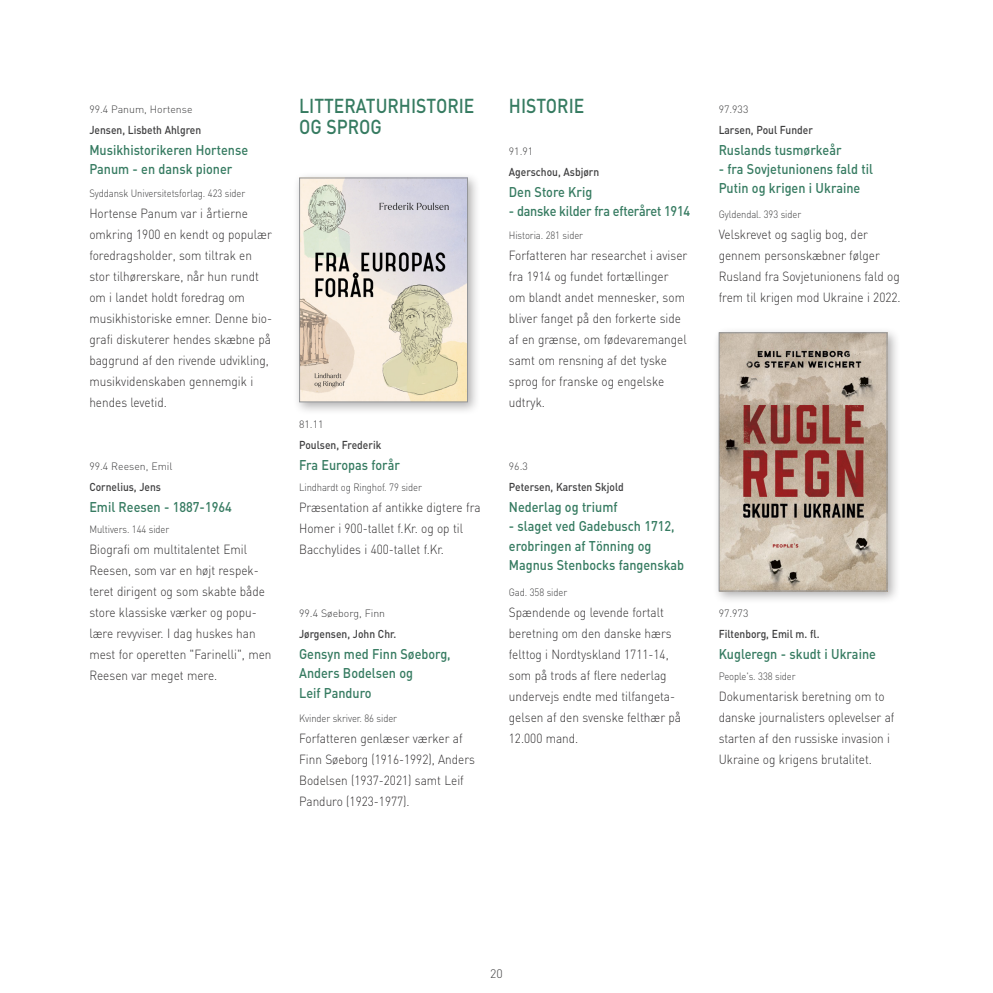
<style>
.page{position:relative;width:993px;height:993px;background:#fff}
.page>*{position:absolute;margin:0;border:0;box-sizing:border-box;transform-origin:0 0}
.Kategori{font:500 19.95px/21px "DIN";color:#367b61;scale:.88 1}
.TITEL{font:500 14px/19.2px "DIN";color:#367b61;scale:.9 1}
.TITEL-2{font:500 14px "DIN";letter-spacing:-.02em;color:#367b61;scale:.9 1}
.NOTE{font:300 13.12px/21px "DIN";color:#312f30;scale:.9 1}
.t1{font:300 12.25px "DIN";color:#3e3e3f}
.FORF{font:500 11.38px "DIN";color:#3e3e3f;scale:.9 1}
.FORLAG{font:300 10.5px "DIN";letter-spacing:-.01em;color:#3e3e3f;scale:.9 1}
.DK5{font:300 10.5px "DIN";color:#3e3e3f}
</style>
<div class="page">
<div style="left:293px;top:171px;width:188px;height:244px;background:#231f20;opacity:.35"></div>
<img style="left:301px;top:179px;width:165px;height:221px">
<div style="left:299px;top:177px;width:169px;height:225px;border:1px solid #939598"></div>
<div style="left:712px;top:326px;width:188px;height:278px;background:#231f20;opacity:.35"></div>
<img style="left:720px;top:334px;width:165px;height:255px">
<div style="left:718px;top:332px;width:169px;height:259px;border:1px solid #939598"></div>
<p class="DK5" style="left:89px;top:102px;width:105px">99.4 Panum, Hortense</p>
<p class="FORF" style="left:89px;top:122px;width:126px">Jensen, Lisbeth Ahlgren</p>
<p class="TITEL" style="left:89px;top:139px;width:178px">Musikhistorikeren Hortense<br>Panum - en dansk pioner</p>
<p class="FORLAG" style="left:89px;top:186px;width:175px">Syddansk Universitetsforlag. 423 sider</p>
<p class="NOTE" style="left:89px;top:202px;width:204px">Hortense Panum var i årtierne omkring 1900 en kendt og populær foredragsholder, som tiltrak en stor tilhørerskare, når hun rundt om i landet holdt foredrag om musikhistoriske emner. Denne bio&shy;grafi diskuterer hendes skæbne på baggrund af den rivende udvikling, musikvidenskaben gennemgik i hendes levetid.</p>
<p class="DK5" style="left:89px;top:459px;width:85px">99.4 Reesen, Emil</p>
<p class="FORF" style="left:89px;top:479px;width:81px">Cornelius, Jens</p>
<p class="TITEL" style="left:89px;top:496px;width:160px">Emil Reesen - 1887-1964</p>
<p class="FORLAG" style="left:89px;top:522px;width:90px">Multivers. 144 sider</p>
<p class="NOTE" style="left:89px;top:538px;width:204px">Biografi om multitalentet Emil<br>Reesen, som var en højt respek&shy;teret dirigent og som skabte både store klassiske værker og popu&shy;lære revyviser. I dag huskes han mest for operetten "Farinelli", men<br>Reesen var meget mere.</p>
<h1 class="Kategori" style="left:299px;top:94px;width:201px">LITTERATURHISTORIE<br>OG SPROG</h1>
<p class="DK5" style="left:299px;top:417px;width:26px">81.11</p>
<p class="FORF" style="left:299px;top:437px;width:93px">Poulsen, Frederik</p>
<p class="TITEL" style="left:299px;top:454px;width:113px">Fra Europas forår</p>
<p class="FORLAG" style="left:299px;top:480px;width:138px">Lindhardt og Ringhof. 79 sider</p>
<p class="NOTE" style="left:299px;top:496px;width:203px">Præsentation af antikke digtere fra<br>Homer i 900-tallet f.Kr. og op til<br>Bacchylides i 400-tallet f.Kr.</p>
<p class="DK5" style="left:299px;top:606px;width:87px">99.4 Søeborg, Finn</p>
<p class="FORF" style="left:299px;top:626px;width:109px">Jørgensen, John Chr.</p>
<p class="TITEL" style="left:299px;top:643px;width:170px">Gensyn med Finn Søeborg,<br>Anders Bodelsen og<br>Leif Panduro</p>
<p class="FORLAG" style="left:299px;top:711px;width:110px">Kvinder skriver. 86 sider</p>
<p class="NOTE" style="left:299px;top:727px;width:197px">Forfatteren genlæser værker af<br>Finn Søeborg (1916-1992), Anders<br>Bodelsen (1937-2021) samt Leif<br>Panduro (1923-1977).</p>
<h1 class="Kategori" style="left:508px;top:94px;width:87px">HISTORIE</h1>
<p class="DK5" style="left:508px;top:144px;width:26px">91.91</p>
<p class="FORF" style="left:508px;top:164px;width:102px">Agerschou, Asbjørn</p>
<p class="TITEL" style="left:508px;top:181px;width:94px">Den Store Krig</p>
<p class="TITEL-2" style="left:508px;top:202px;width:203px">- danske kilder fra efteråret 1914</p>
<p class="FORLAG" style="left:508px;top:228px;width:84px">Historia. 281 sider</p>
<p class="NOTE" style="left:508px;top:244px;width:200px">Forfatteren har researchet i aviser fra 1914 og fundet fortællinger om blandt andet mennesker, som bliver fanget på den forkerte side af en grænse, om fødevaremangel samt om rensning af det tyske sprog for franske og engelske udtryk.</p>
<p class="DK5" style="left:508px;top:459px;width:20px">96.3</p>
<p class="FORF" style="left:508px;top:479px;width:129px">Petersen, Karsten Skjold</p>
<p class="TITEL" style="left:508px;top:496px;width:122px">Nederlag og triumf</p>
<p class="TITEL" style="left:508px;top:516px;width:196px">- slaget ved Gadebusch 1712, erobringen af Tönning og<br>Magnus Stenbocks fangenskab</p>
<p class="FORLAG" style="left:508px;top:585px;width:66px">Gad. 358 sider</p>
<p class="NOTE" style="left:508px;top:601px;width:193px">Spændende og levende fortalt beretning om den danske hærs felttog i Nordtyskland 1711-14, som på trods af flere nederlag undervejs endte med tilfangeta&shy;gelsen af den svenske felthær på<br>12.000 mand.</p>
<p class="DK5" style="left:718px;top:102px;width:31px">97.933</p>
<p class="FORF" style="left:718px;top:122px;width:106px">Larsen, Poul Funder</p>
<p class="TITEL" style="left:718px;top:139px;width:138px">Ruslands tusmørkeår</p>
<p class="TITEL" style="left:718px;top:159px;width:173px">- fra Sovjetunionens fald til<br>Putin og krigen i Ukraine</p>
<p class="FORLAG" style="left:718px;top:207px;width:93px">Gyldendal. 393 sider</p>
<p class="NOTE" style="left:718px;top:223px;width:204px">Velskrevet og saglig bog, der gennem personskæbner følger<br>Rusland fra Sovjetunionens fald og frem til krigen mod Ukraine i 2022.</p>
<p class="DK5" style="left:718px;top:606px;width:31px">97.973</p>
<p class="FORF" style="left:718px;top:626px;width:113px">Filtenborg, Emil m. fl.</p>
<p class="TITEL" style="left:718px;top:643px;width:176px">Kugleregn - skudt i Ukraine</p>
<p class="FORLAG" style="left:718px;top:669px;width:87px">People's. 338 sider</p>
<p class="NOTE" style="left:718px;top:685px;width:197px">Dokumentarisk beretning om to danske journalisters oplevelser af starten af den russiske invasion i Ukraine og krigens brutalitet.</p>
<p class="t1" style="left:490px;top:965px;width:14px">20</p>
</div>
